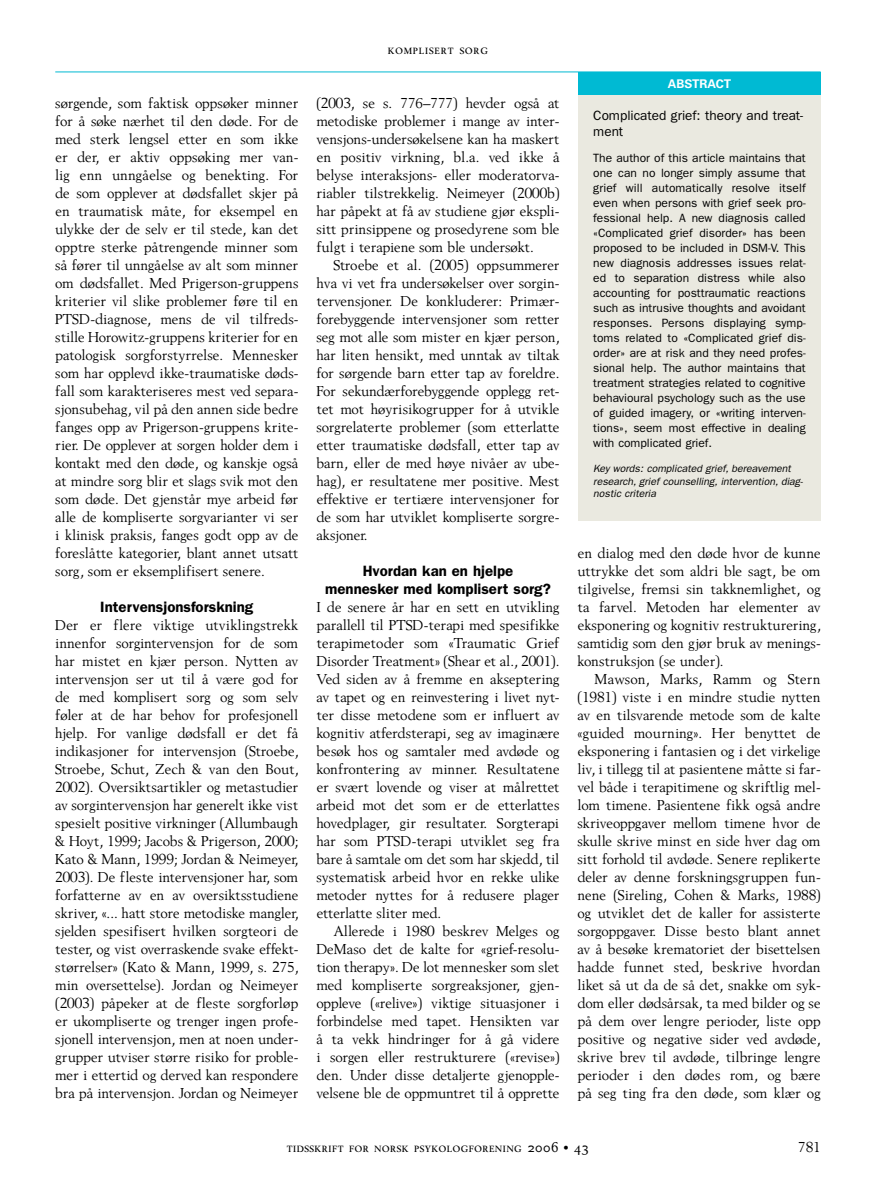
<style>
.page{position:relative;width:893px;height:1191px;background:#fff}
.page>*{position:absolute;margin:0;border:0;box-sizing:border-box;transform-origin:0 0}
.t1{font:15px/18px "Berling Original";letter-spacing:-.02em;color:#000;text-align:justify}
.t2{font:600 15px/18px "Franklin Gothic";color:#000;text-align:center}
.t3{font:15px "Berling Original Expert";letter-spacing:.025em;color:#000}
.t4{font:15px "Berling Original Expert";letter-spacing:.05em;color:#000}
.t5{font:13.5px/16.2px "Franklin Gothic";color:#000}
.t6{font:12px/15px "Franklin Gothic";color:#000;text-align:justify}
.t7{font:700 12px "Univers";color:#fff}
.t8{font:italic 10.5px/12.6px "Franklin Gothic";color:#000}
.s1{font-family:"Berling Original";font-weight:700}
</style>
<div class="page">
<div style="left:578px;top:85px;width:243px;height:435px;background:#eae9e0"></div>
<div style="left:578px;top:72px;width:243px;height:23px;background:#00bad3"></div>
<hr style="left:55px;top:72px;width:766px;height:1px;background:#00bad3">
<p class="t1" style="left:55px;top:94px;width:245px">sørgende, som faktisk oppsøker minner for å søke nærhet til den døde. For de med sterk lengsel etter en som ikke er der, er aktiv oppsøking mer van&shy;lig enn unngåelse og benekting. For de som opplever at dødsfallet skjer på en traumatisk måte, for eksempel en ulykke der de selv er til stede, kan det opptre sterke påtrengende minner som så fører til unngåelse av alt som minner om dødsfallet. Med Prigerson-gruppens kriterier vil slike problemer føre til en PTSD-diagnose, mens de vil tilfreds&shy;stille Horowitz-gruppens kriterier for en patologisk sorgforstyrrelse. Mennesker som har opplevd ikke-traumatiske døds&shy;fall som karakteriseres mest ved separa&shy;sjonsubehag, vil på den annen side bedre fanges opp av Prigerson-gruppens krite&shy;rier. De opplever at sorgen holder dem i kontakt med den døde, og kanskje også at mindre sorg blir et slags svik mot den som døde. Det gjenstår mye arbeid før alle de kompliserte sorgvarianter vi ser i klinisk praksis, fanges godt opp av de foreslåtte kategorier, blant annet utsatt sorg, som er eksemplifisert senere.</p>
<p class="t2" style="left:100px;top:598px;width:155px">Intervensjonsforskning</p>
<p class="t1" style="left:55px;top:616px;width:245px">Der er flere viktige utviklingstrekk innenfor sorgintervensjon for de som har mistet en kjær person. Nytten av intervensjon ser ut til å være god for de med komplisert sorg og som selv føler at de har behov for profesjonell hjelp. For vanlige dødsfall er det få indikasjoner for intervensjon (Stroebe, Stroebe, Schut, Zech &amp; van den Bout, 2002). Oversiktsartikler og metastudier av sorgintervensjon har generelt ikke vist spesielt positive virkninger (Allumbaugh &amp; Hoyt, 1999; Jacobs &amp; Prigerson, 2000; Kato &amp; Mann, 1999; Jordan &amp; Neimeyer, 2003). De fleste intervensjoner har, som forfatterne av en av oversiktsstudiene skriver, «... hatt store metodiske mangler, sjelden spesifisert hvilken sorgteori de tester, og vist overraskende svake effekt&shy;størrelser» (Kato &amp; Mann, 1999, s. 275, min oversettelse). Jordan og Neimeyer (2003) påpeker at de fleste sorgforløp er ukompliserte og trenger ingen profe&shy;sjonell intervensjon, men at noen under&shy;grupper utviser større risiko for proble&shy;mer i ettertid og derved kan respondere bra på intervensjon. Jordan og Neimeyer</p>
<p class="t4" style="left:388px;top:42px;width:102px">komplisert sorg</p>
<p class="t1" style="left:316px;top:94px;width:245px">(2003, se s. 776–777) hevder også at metodiske problemer i mange av inter&shy;vensjons-undersøkelsene kan ha maskert en positiv virkning, bl.a. ved ikke å belyse interaksjons- eller moderatorva&shy;riabler tilstrekkelig. Neimeyer (2000b) har påpekt at få av studiene gjør ekspli&shy;sitt prinsippene og prosedyrene som ble fulgt i terapiene som ble undersøkt.</p>
<p class="t1" style="left:316px;top:256px;width:245px;text-indent:17px">Stroebe et al. (2005) oppsummerer hva vi vet fra undersøkelser over sorgin&shy;tervensjoner. De konkluderer: Primær&shy;forebyggende intervensjoner som retter seg mot alle som mister en kjær person, har liten hensikt, med unntak av tiltak for sørgende barn etter tap av foreldre.<br>For sekundærforebyggende opplegg ret&shy;tet mot høyrisikogrupper for å utvikle sorgrelaterte problemer (som etterlatte etter traumatiske dødsfall, etter tap av barn, eller de med høye nivåer av ube&shy;hag), er resultatene mer positive. Mest effektive er tertiære intervensjoner for de som har utviklet kompliserte sorgre&shy;aksjoner.</p>
<p class="t2" style="left:325px;top:562px;width:227px">Hvordan kan en hjelpe mennesker med komplisert sorg?</p>
<p class="t1" style="left:316px;top:598px;width:245px">I de senere år har en sett en utvikling parallell til PTSD-terapi med spesifikke terapimetoder som «Traumatic Grief Disorder Treatment» (Shear et al., 2001).<br>Ved siden av å fremme en akseptering av tapet og en reinvestering i livet nyt&shy;ter disse metodene som er influert av kognitiv atferdsterapi, seg av imaginære besøk hos og samtaler med avdøde og konfrontering av minner. Resultatene er svært lovende og viser at målrettet arbeid mot det som er de etterlattes hovedplager, gir resultater. Sorgterapi har som PTSD-terapi utviklet seg fra bare å samtale om det som har skjedd, til systematisk arbeid hvor en rekke ulike metoder nyttes for å redusere plager etterlatte sliter med.</p>
<p class="t1" style="left:316px;top:922px;width:245px;text-indent:17px">Allerede i 1980 beskrev Melges og DeMaso det de kalte for «grief-resolu&shy;tion therapy». De lot mennesker som slet med kompliserte sorgreaksjoner, gjen&shy;oppleve («relive») viktige situasjoner i forbindelse med tapet. Hensikten var å ta vekk hindringer for å gå videre i sorgen eller restrukturere («revise») den. Under disse detaljerte gjenopple&shy;velsene ble de oppmuntret til å opprette</p>
<p class="t7" style="left:668px;top:77px;width:65px">ABSTRACT</p>
<p class="t5" style="left:593px;top:108px;width:211px">Complicated grief: theory and treat&shy;ment</p>
<p class="t6" style="left:593px;top:150px;width:214px">The author of this article maintains that one can no longer simply assume that grief will automatically resolve itself even when persons with grief seek pro&shy;fessional help. A new diagnosis called «Complicated grief disorder» has been proposed to be included in DSM-V. This new diagnosis addresses issues relat&shy;ed to separation distress while also accounting for posttraumatic reactions such as intrusive thoughts and avoidant responses. Persons displaying symp&shy;toms related to «Complicated grief dis&shy;order» are at risk and they need profes&shy;sional help. The author maintains that treatment strategies related to cognitive behavioural psychology such as the use of guided imagery, or «writing interven&shy;tions», seem most effective in dealing with complicated grief.</p>
<p class="t8" style="left:593px;top:462px;width:211px">Key words: complicated grief, bereavement research, grief counselling, intervention, diag&shy;nostic criteria</p>
<p class="t1" style="left:578px;top:544px;width:245px">en dialog med den døde hvor de kunne uttrykke det som aldri ble sagt, be om tilgivelse, fremsi sin takknemlighet, og ta farvel. Metoden har elementer av eksponering og kognitiv restrukturering, samtidig som den gjør bruk av menings&shy;konstruksjon (se under).</p>
<p class="t1" style="left:578px;top:670px;width:245px;text-indent:17px">Mawson, Marks, Ramm og Stern (1981) viste i en mindre studie nytten av en tilsvarende metode som de kalte «guided mourning». Her benyttet de eksponering i fantasien og i det virkelige liv, i tillegg til at pasientene måtte si far&shy;vel både i terapitimene og skriftlig mel&shy;lom timene. Pasientene fikk også andre skriveoppgaver mellom timene hvor de skulle skrive minst en side hver dag om sitt forhold til avdøde. Senere replikerte deler av denne forskningsgruppen fun&shy;nene (Sireling, Cohen &amp; Marks, 1988) og utviklet det de kaller for assisterte sorgoppgaver. Disse besto blant annet av å besøke krematoriet der bisettelsen hadde funnet sted, beskrive hvordan liket så ut da de så det, snakke om syk&shy;dom eller dødsårsak, ta med bilder og se på dem over lengre perioder, liste opp positive og negative sider ved avdøde, skrive brev til avdøde, tilbringe lengre perioder i den dødes rom, og bære på seg ting fra den døde, som klær og</p>
<p class="t3" style="left:287px;top:1140px;width:304px">tidsskrift for norsk psykologforening 2006 <span class="s1">•</span> 43</p>
<p class="t1" style="left:798px;top:1137px;width:24px">781</p>
</div>
